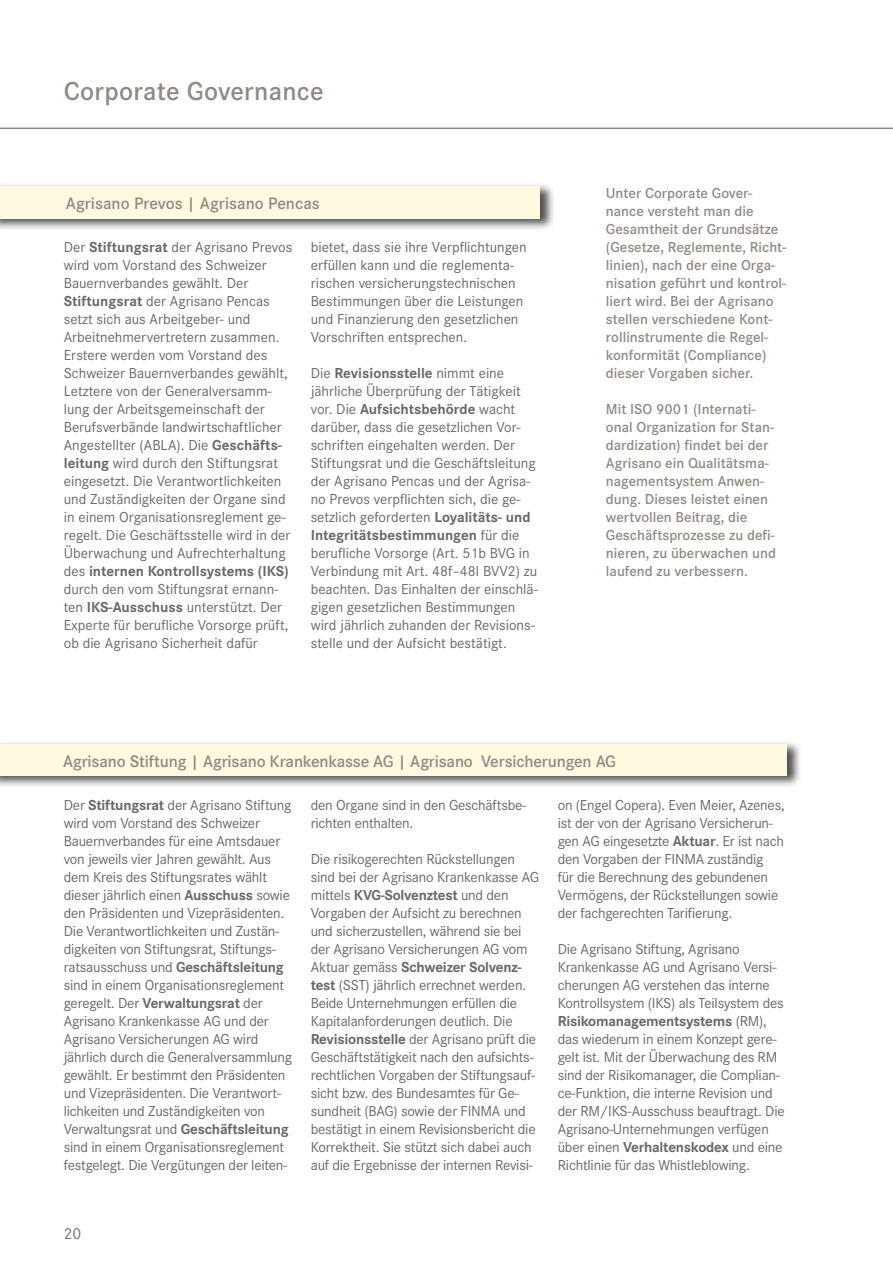
<style>
.page{position:relative;width:893px;height:1263px;background:#fff}
.page>*{position:absolute;margin:0;border:0;box-sizing:border-box;transform-origin:0 0}
.t1{font:600 27px "Corporate S";letter-spacing:.01em;color:#918984}
.t2{font:600 17.25px "Corporate S";letter-spacing:-.01em;color:#918984}
.t3{font:16.5px "Corporate S";color:#757574}
.t4{font:15px/18px "Corporate S";letter-spacing:-.015em;color:#686867}
.t5{font:600 15px/18px "Corporate S";color:#918984}
.s1{font-weight:700}
</style>
<div class="page">
<hr style="left:0;top:128px;width:893px;height:1px;background:#918984">
<div style="left:0;top:182px;width:556px;height:49px;background:#131413;opacity:.75"></div>
<div style="left:0;top:186px;width:540px;height:33px;background:#fff9df"></div>
<div style="left:0;top:740px;width:802px;height:48px;background:#131413;opacity:.75"></div>
<div style="left:0;top:744px;width:787px;height:32px;background:#fff9df"></div>
<h1 class="t1" style="left:64px;top:76px;width:261px">Corporate Governance</h1>
<p class="t2" style="left:66px;top:193px;width:256px">Agrisano Prevos | Agrisano Pencas</p>
<p class="t4" style="left:64px;top:238px;width:230px">Der <span class="s1">Stiftungsrat</span> der Agrisano Prevos wird vom Vorstand des Schweizer Bauernverbandes gewählt. Der <span class="s1">Stiftungsrat</span> der Agrisano Pencas setzt sich aus Arbeitgeber- und Arbeitnehmervertretern zusammen.<br>Erstere werden vom Vorstand des Schweizer Bauernverbandes gewählt, Letztere von der Generalversamm&shy;lung der Arbeitsgemeinschaft der Berufsverbände landwirtschaftlicher Angestellter (ABLA). Die <span class="s1">Geschäfts&shy;leitung</span> wird durch den Stiftungsrat eingesetzt. Die Verantwortlichkeiten und Zuständigkeiten der Organe sind in einem Organisationsreglement ge&shy;regelt. Die Geschäftsstelle wird in der Überwachung und Aufrechterhaltung des <span class="s1">internen Kontrollsystems (IKS) </span>durch den vom Stiftungsrat ernann&shy;ten <span class="s1">IKS-Ausschuss</span> unterstützt. Der Experte für berufliche Vorsorge prüft, ob die Agrisano Sicherheit dafür</p>
<p class="t4" style="left:311px;top:238px;width:217px">bietet, dass sie ihre Verpflichtungen erfüllen kann und die reglementa&shy;rischen versicherungstechnischen Bestimmungen über die Leistungen und Finanzierung den gesetzlichen Vorschriften entsprechen.</p>
<p class="t4" style="left:311px;top:364px;width:229px">Die <span class="s1">Revisionsstelle</span> nimmt eine jährliche Überprüfung der Tätigkeit vor. Die <span class="s1">Aufsichtsbehörde</span> wacht darüber, dass die gesetzlichen Vor&shy;schriften eingehalten werden. Der Stiftungsrat und die Geschäftsleitung der Agrisano Pencas und der Agrisa&shy;no Prevos verpflichten sich, die ge&shy;setzlich geforderten <span class="s1">Loyalitäts- und Integritätsbestimmungen</span> für die berufliche Vorsorge (Art. 51b BVG in Verbindung mit Art. 48f–48l BVV2) zu beachten. Das Einhalten der einschlä&shy;gigen gesetzlichen Bestimmungen wird jährlich zuhanden der Revisions&shy;stelle und der Aufsicht bestätigt.</p>
<p class="t5" style="left:606px;top:184px;width:182px">Unter Corporate Gover&shy;nance versteht man die<br>Gesamtheit der Grundsätze (Gesetze, Reglemente, Richt&shy;linien), nach der eine Orga&shy;nisation geführt und kontrol&shy;liert wird. Bei der Agrisano stellen verschiedene Kont&shy;rollinstrumente die Regel&shy;konformität (Compliance) dieser Vorgaben sicher.</p>
<p class="t5" style="left:606px;top:400px;width:171px">Mit ISO 9001 (Internati&shy;onal Organization for Stan&shy;dardization) findet bei der<br>Agrisano ein Qualitätsma&shy;nagementsystem Anwen&shy;dung. Dieses leistet einen wertvollen Beitrag, die<br>Geschäftsprozesse zu defi&shy;nieren, zu überwachen und laufend zu verbessern.</p>
<p class="t2" style="left:63px;top:751px;width:554px">Agrisano Stiftung | Agrisano Krankenkasse AG | Agrisano Versicherungen AG</p>
<p class="t4" style="left:64px;top:796px;width:230px">Der <span class="s1">Stiftungsrat</span> der Agrisano Stiftung wird vom Vorstand des Schweizer Bauernverbandes für eine Amtsdauer von jeweils vier Jahren gewählt. Aus dem Kreis des Stiftungsrates wählt dieser jährlich einen <span class="s1">Ausschuss</span> sowie den Präsidenten und Vizepräsidenten.<br>Die Verantwortlichkeiten und Zustän&shy;digkeiten von Stiftungsrat, Stiftungs&shy;ratsausschuss und <span class="s1">Geschäftsleitung </span>sind in einem Organisationsreglement geregelt. Der <span class="s1">Verwaltungsrat</span> der Agrisano Krankenkasse AG und der Agrisano Versicherungen AG wird jährlich durch die Generalversammlung gewählt. Er bestimmt den Präsidenten und Vizepräsidenten. Die Verantwort&shy;lichkeiten und Zuständigkeiten von Verwaltungsrat und <span class="s1">Geschäftsleitung </span>sind in einem Organisationsreglement festgelegt. Die Vergütungen der leiten-</p>
<p class="t4" style="left:311px;top:796px;width:217px">den Organe sind in den Geschäftsbe&shy;richten enthalten.</p>
<p class="t4" style="left:311px;top:850px;width:230px">Die risikogerechten Rückstellungen sind bei der Agrisano Krankenkasse AG mittels <span class="s1">KVG-Solvenztest</span> und den Vorgaben der Aufsicht zu berechnen und sicherzustellen, während sie bei der Agrisano Versicherungen AG vom Aktuar gemäss <span class="s1">Schweizer Solvenz&shy;test</span> (SST) jährlich errechnet werden.<br>Beide Unternehmungen erfüllen die Kapitalanforderungen deutlich. Die <span class="s1">Revisionsstelle</span> der Agrisano prüft die Geschäftstätigkeit nach den aufsichts&shy;rechtlichen Vorgaben der Stiftungsauf&shy;sicht bzw. des Bundesamtes für Ge&shy;sundheit (BAG) sowie der FINMA und bestätigt in einem Revisionsbericht die Korrektheit. Sie stützt sich dabei auch auf die Ergebnisse der internen Revisi-</p>
<p class="t4" style="left:558px;top:796px;width:228px">on (Engel Copera). Even Meier, Azenes, ist der von der Agrisano Versicherun&shy;gen AG eingesetzte <span class="s1">Aktuar</span>. Er ist nach den Vorgaben der FINMA zuständig<br>für die Berechnung des gebundenen Vermögens, der Rückstellungen sowie der fachgerechten Tarifierung.</p>
<p class="t4" style="left:558px;top:940px;width:228px">Die Agrisano Stiftung, Agrisano Krankenkasse AG und Agrisano Versi&shy;cherungen AG verstehen das interne Kontrollsystem (IKS) als Teilsystem des <span class="s1">Risikomanagementsystems</span> (RM), das wiederum in einem Konzept gere&shy;gelt ist. Mit der Überwachung des RM sind der Risikomanager, die Complian&shy;ce-Funktion, die interne Revision und der RM/IKS-Ausschuss beauftragt. Die Agrisano-Unternehmungen verfügen über einen <span class="s1">Verhaltenskodex</span> und eine Richtlinie für das Whistleblowing.</p>
<p class="t3" style="left:64px;top:1224px;width:19px">20</p>
</div>
